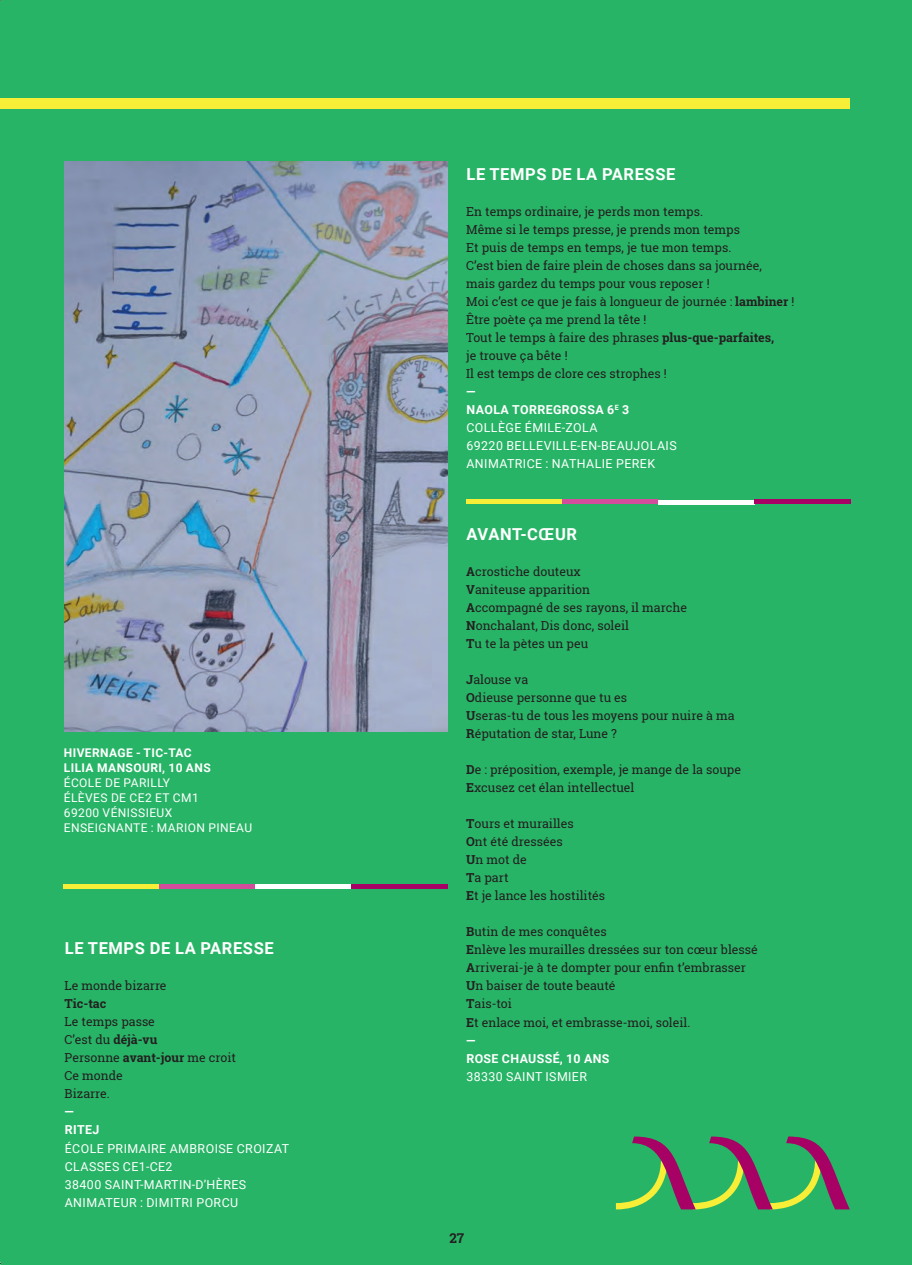
<style>
.page{position:relative;width:912px;height:1265px;background:#fff}
.page>*{position:absolute;margin:0;border:0;box-sizing:border-box;transform-origin:0 0}
.t1{font:700 16.5px "Roboto";letter-spacing:.035em;color:#fff}
.t2{font:700 13.5px "Roboto Slab";color:#231f20}
.t3{font:12.3px/18px "Roboto Slab";color:#231f20}
.t4{font:12.3px/18px "Roboto";letter-spacing:.035em;color:#fff}
.t5{font:700 12.3px/18px "Roboto";letter-spacing:.03em;color:#fff}
.t6{font:700 12.3px "Roboto Slab";color:#231f20}
.t7{font:12px/15px "Roboto";letter-spacing:.035em;color:#fff}
.t8{font:700 12px/15px "Roboto";letter-spacing:.035em;color:#fff}
.s1{font-weight:700}
</style>
<div class="page">
<div style="left:0;top:0;width:911px;height:1265px;background:#28b466"></div>
<div style="left:0;top:98px;width:849px;height:10px;background:#f7ee37"></div>
<svg style="left:615px;top:1136px;width:234px;height:73px"></svg>
<img style="left:64px;top:162px;width:384px;height:569px">
<hr style="left:64px;top:884px;width:95px;height:4px;background:#f7ee37">
<hr style="left:159px;top:884px;width:96px;height:4px;background:#d24d9c">
<div style="left:255px;top:884px;width:96px;height:5px;background:#fff"></div>
<hr style="left:351px;top:884px;width:96px;height:4px;background:#a80165">
<hr style="left:466px;top:500px;width:96px;height:4px;background:#f7ee37">
<hr style="left:562px;top:500px;width:96px;height:4px;background:#d24d9c">
<hr style="left:658px;top:500px;width:96px;height:4px;background:#fff">
<hr style="left:754px;top:500px;width:95px;height:4px;background:#a80165">
<p class="t8" style="left:64px;top:744px;width:148px">HIVERNAGE - TIC-TAC<br>LILIA MANSOURI, 10 ANS</p>
<p class="t7" style="left:64px;top:774px;width:190px">ÉCOLE DE PARILLY<br>ÉLÈVES DE CE2 ET CM1<br>69200 VÉNISSIEUX<br>ENSEIGNANTE : MARION PINEAU</p>
<h1 class="t1" style="left:65px;top:937px;width:210px">LE TEMPS DE LA PARESSE</h1>
<p class="t3" style="left:65px;top:976px;width:103px">Le monde bizarre</p>
<p class="t6" style="left:65px;top:995px;width:43px">Tic-tac</p>
<p class="t3" style="left:65px;top:1012px;width:173px">Le temps passe<br>C’est du <span class="s1">déjà-vu<br></span>Personne <span class="s1">avant-jour</span> me croit<br>Ce monde<br>Bizarre.</p>
<p class="t5" style="left:65px;top:1102px;width:36px">—<br>RITEJ</p>
<p class="t4" style="left:65px;top:1138px;width:226px">ÉCOLE PRIMAIRE AMBROISE CROIZAT<br>CLASSES CE1-CE2<br>38400 SAINT-MARTIN-D’HÈRES<br>ANIMATEUR : DIMITRI PORCU</p>
<h1 class="t1" style="left:466px;top:163px;width:210px">LE TEMPS DE LA PARESSE</h1>
<p class="t3" style="left:466px;top:202px;width:329px">En temps ordinaire, je perds mon temps.<br>Même si le temps presse, je prends mon temps<br>Et puis de temps en temps, je tue mon temps.<br>C’est bien de faire plein de choses dans sa journée,<br>mais gardez du temps pour vous reposer !<br>Moi c’est ce que je fais à longueur de journée : <span class="s1">lambiner</span> !<br>Être poète ça me prend la tête !<br>Tout le temps à faire des phrases <span class="s1">plus-que-parfaites,<br></span>je trouve ça bête !<br>Il est temps de clore ces strophes !</p>
<p class="t4" style="left:466px;top:382px;width:212px"><span class="s1">—<br>NAOLA TORREGROSSA 6</span><sup>E</sup> <span class="s1">3<br></span>COLLÈGE ÉMILE-ZOLA<br>69220 BELLEVILLE-EN-BEAUJOLAIS<br>ANIMATRICE : NATHALIE PEREK</p>
<h1 class="t1" style="left:466px;top:523px;width:112px">AVANT-CŒUR</h1>
<p class="t3" style="left:466px;top:562px;width:222px"><span class="s1">A</span>crostiche douteux<br><span class="s1">V</span>aniteuse apparition<br><span class="s1">A</span>ccompagné de ses rayons, il marche<br><span class="s1">N</span>onchalant, Dis donc, soleil<br><span class="s1">T</span>u te la pètes un peu</p>
<p class="t3" style="left:466px;top:671px;width:270px"><span class="s1">J</span>alouse va<br><span class="s1">O</span>dieuse personne que tu es<br><span class="s1">U</span>seras-tu de tous les moyens pour nuire à ma<br><span class="s1">R</span>éputation de star, Lune ?</p>
<p class="t3" style="left:466px;top:761px;width:276px"><span class="s1">D</span>e : préposition, exemple, je mange de la soupe<br><span class="s1">E</span>xcusez cet élan intellectuel</p>
<p class="t3" style="left:466px;top:815px;width:140px"><span class="s1">T</span>ours et murailles<br><span class="s1">O</span>nt été dressées<br><span class="s1">U</span>n mot de<br><span class="s1">T</span>a part<br><span class="s1">E</span>t je lance les hostilités</p>
<p class="t3" style="left:466px;top:923px;width:293px"><span class="s1">B</span>utin de mes conquêtes<br><span class="s1">E</span>nlève les murailles dressées sur ton cœur blessé<br><span class="s1">A</span>rriverai-je à te dompter pour enfin t’embrasser<br><span class="s1">U</span>n baiser de toute beauté<br><span class="s1">T</span>ais-toi<br><span class="s1">E</span>t enlace moi, et embrasse-moi, soleil.</p>
<p class="t5" style="left:466px;top:1030px;width:145px">—<br>ROSE CHAUSSÉ, 10 ANS</p>
<p class="t4" style="left:466px;top:1066px;width:122px">38330 SAINT ISMIER</p>
<p class="t2" style="left:449px;top:1229px;width:16px">27</p>
</div>
